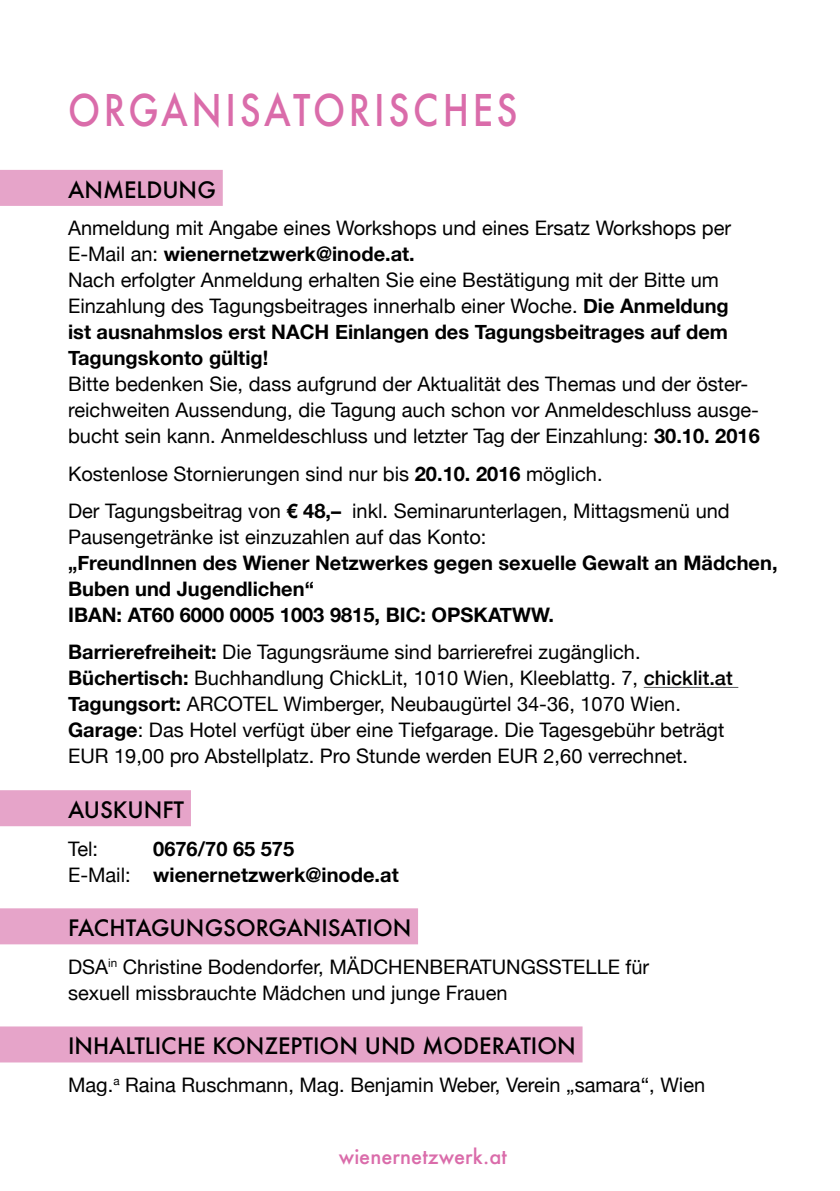
<style>
.page{position:relative;width:840px;height:1191px;background:#fff}
.page>*{position:absolute;margin:0;border:0;box-sizing:border-box;transform-origin:0 0}
.Überschrift{font:500 42.4px "Futura";letter-spacing:.1em;color:#da6caa;scale:.85 1}
.Text_Organisatorisch{font:500 22px "Futura";color:#000}
.Text_Organisatorisch-2{font:20px/26px "Helvetica Neue";color:#000}
.Text_Organisatorisch-3{font:700 20px/26px "Helvetica Neue";color:#000}
.link_unterer_rand{font:500 20px "Futura";color:#da6caa}
.s1{font-weight:700}
.s2{font-weight:400}
.s3{font-weight:500}
</style>
<div class="page">
<div style="left:0;top:170px;width:223px;height:36px;background:#e6a4c9"></div>
<hr style="left:643px;top:687px;width:95px;height:1px;background:#58595b">
<div style="left:0;top:790px;width:191px;height:36px;background:#e6a4c9"></div>
<div style="left:0;top:908px;width:418px;height:36px;background:#e6a4c9"></div>
<div style="left:0;top:1026px;width:582px;height:36px;background:#e6a4c9"></div>
<p class="Überschrift" style="left:68px;top:81px;width:530px">ORGANISATORISCHES</p>
<p class="Text_Organisatorisch" style="left:68px;top:175px;width:149px">ANMELDUNG</p>
<p class="Text_Organisatorisch-2" style="left:68px;top:216px;width:692px">Anmeldung mit Angabe eines Workshops und eines Ersatz Workshops per E-Mail an: <span class="s1">wienernetzwerk@inode.at.<br></span>Nach erfolgter Anmeldung erhalten Sie eine Bestätigung mit der Bitte um Einzahlung des Tagungsbeitrages innerhalb einer Woche. <span class="s1">Die Anmeldung<br>ist ausnahmslos erst NACH Einlangen des Tagungsbeitrages auf dem Tagungskonto gültig!<br></span>Bitte bedenken Sie, dass aufgrund der Aktualität des Themas und der öster&shy;reichweiten Aussendung, die Tagung auch schon vor Anmeldeschluss ausge&shy;bucht sein kann. Anmeldeschluss und letzter Tag der Einzahlung: <span class="s1">30.10. 2016</span></p>
<p class="Text_Organisatorisch-2" style="left:68px;top:462px;width:535px">Kostenlose Stornierungen sind nur bis <span class="s1">20.10. 2016</span> möglich.</p>
<p class="Text_Organisatorisch-3" style="left:68px;top:498px;width:710px"><span class="s2">Der Tagungsbeitrag von</span> € 48,– <span class="s2">inkl. Seminarunterlagen, Mittagsmenü und Pausengetränke ist einzuzahlen auf das Konto:<br></span>„FreundInnen des Wiener Netzwerkes gegen sexuelle Gewalt an Mädchen, Buben und Jugendlichen“<br>IBAN: AT60 6000 0005 1003 9815, BIC: OPSKATWW.</p>
<p class="Text_Organisatorisch-2" style="left:68px;top:640px;width:665px"><span class="s1">Barrierefreiheit:</span> Die Tagungsräume sind barrierefrei zugänglich.<br><span class="s1">Büchertisch:</span> Buchhandlung ChickLit, 1010 Wien, Kleeblattg. 7, <span class="s3">chicklit.at </span><span class="s1">Tagungsort:</span> ARCOTEL Wimberger, Neubaugürtel 34-36, 1070 Wien.<br><span class="s1">Garage</span>: Das Hotel verfügt über eine Tiefgarage. Die Tagesgebühr beträgt EUR 19,00 pro Abstellplatz. Pro Stunde werden EUR 2,60 verrechnet.</p>
<p class="Text_Organisatorisch" style="left:68px;top:795px;width:117px">AUSKUNFT</p>
<p class="Text_Organisatorisch-2" style="left:68px;top:836px;width:32px">Tel:</p>
<p class="Text_Organisatorisch-3" style="left:68px;top:836px;width:332px;text-indent:85px">0676/70 65 575<br><span class="s2">E-Mail:</span> wienernetzwerk@inode.at</p>
<p class="Text_Organisatorisch" style="left:68px;top:913px;width:344px">FACHTAGUNGSORGANISATION</p>
<p class="Text_Organisatorisch-2" style="left:68px;top:954px;width:582px">DSA<sup>in</sup> Christine Bodendorfer, MÄDCHENBERATUNGSSTELLE für sexuell missbrauchte Mädchen und junge Frauen</p>
<p class="Text_Organisatorisch" style="left:68px;top:1031px;width:509px">INHALTLICHE KONZEPTION UND MODERATION</p>
<p class="Text_Organisatorisch-2" style="left:68px;top:1072px;width:638px">Mag.<sup>a</sup> Raina Ruschmann, Mag. Benjamin Weber, Verein „samara“, Wien</p>
<p class="link_unterer_rand" style="left:338px;top:1142px;width:169px">wienernetzwerk.at</p>
</div>
